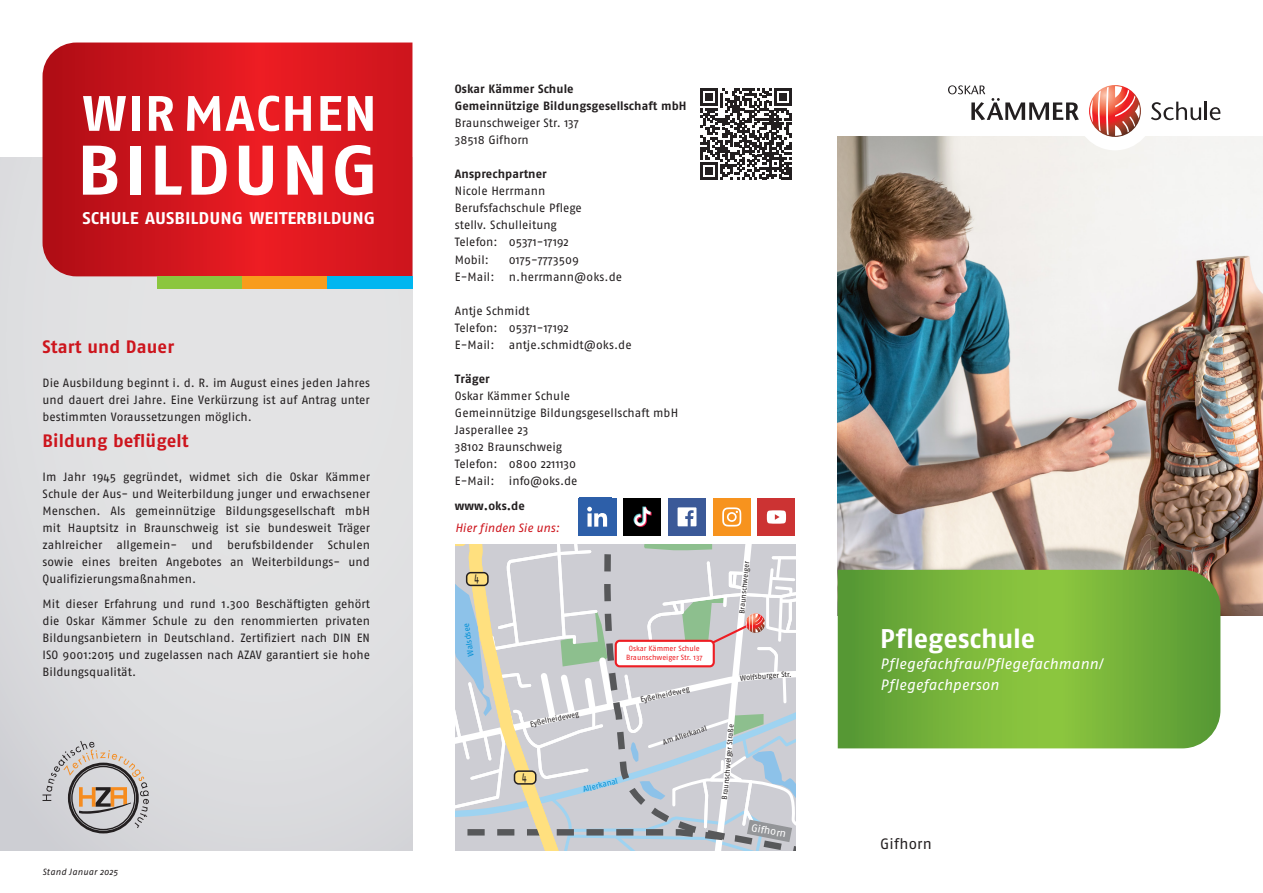
<style>
.page{position:relative;width:1263px;height:893px;background:#fff}
.page>*{position:absolute;margin:0;border:0;box-sizing:border-box;transform-origin:0 0}
.t1{font:700 70.05px "Fago No";letter-spacing:.04em;color:#fff;scale:1.07 1}
.t2{font:700 49.65px "Fago No";letter-spacing:.02em;color:#fff;scale:1.07 1}
.t3{font:700 27px "Fago No";color:#fff}
.t4{font:700 18px "Fago No";letter-spacing:.005em;color:#cd151d}
.t5{font:700 16.95px "Fago No";color:#fff;scale:1.07 1}
.t6{font:italic 15px/21.3px "Fago No";letter-spacing:.01em;color:#fff}
.t7{font:15px "Fago No";letter-spacing:.01em;color:#231f20}
.t8{font:13.5px "Fago No";color:#231f20;scale:.64 1}
.t9{font:12px/17px "Fago No";color:#231f20}
.t10{font:700 12px/17px "Fago No";letter-spacing:.005em;color:#231f20}
.t11{font:italic 12px "Fago No";color:#cd151d}
.t12{font:10.5px "Fago No";color:#fff}
.t13{font:italic 9px "Fago No";letter-spacing:.015em;color:#231f20}
.t14{font:8.25px "Fago No";color:#008fd5}
.t15{font:7.5px "Fago No";color:#231f20}
.t16{font:7.5px/9px "Fago No";letter-spacing:-.005em;color:#ee1d23;text-align:center}
</style>
<div class="page">
<img style="left:838px;top:136px;width:425px;height:480px">
<svg style="left:838px;top:570px;width:382px;height:178px;background:#74b03a"></svg>
<svg style="left:948px;top:85px;width:272px;height:65px"></svg>
<div style="left:0;top:157px;width:412px;height:693px;background:#e0e0e2"></div>
<svg style="left:43px;top:43px;width:369px;height:233px;background:#d3171f"></svg>
<svg style="left:43px;top:741px;width:106px;height:92px"></svg>
<div style="left:157px;top:276px;width:85px;height:13px;background:#8bc63e"></div>
<div style="left:242px;top:276px;width:85px;height:13px;background:#f89c1c"></div>
<div style="left:327px;top:276px;width:85px;height:13px;background:#00b6f0"></div>
<div style="left:757px;top:498px;width:38px;height:38px;background:#c33"></div>
<svg style="left:767px;top:510px;width:19px;height:14px"></svg>
<div style="left:668px;top:498px;width:38px;height:38px;background:#3b5998"></div>
<svg style="left:677px;top:507px;width:19px;height:19px"></svg>
<div style="left:623px;top:498px;width:38px;height:38px;background:#000"></div>
<img style="left:633px;top:506px;width:19px;height:21px">
<div style="left:713px;top:498px;width:38px;height:38px;background:#f7931e"></div>
<svg style="left:722px;top:507px;width:19px;height:19px"></svg>
<svg style="left:584px;top:505px;width:26px;height:25px"></svg>
<div style="left:610px;top:498px;width:7px;height:38px;background:#2d5fa9"></div>
<div style="left:579px;top:498px;width:5px;height:38px;background:#2d5fa9"></div>
<div style="left:580px;top:498px;width:32px;height:7px;background:#2d5fa9"></div>
<div style="left:580px;top:530px;width:32px;height:6px;background:#2d5fa9"></div>
<svg style="left:700px;top:88px;width:91px;height:91px"></svg>
<svg style="left:455px;top:544px;width:340px;height:306px;background:#cccecf"></svg>
<h2 class="t2" style="left:82px;top:84px;width:277px">WIR MACHEN</h2>
<h1 class="t1" style="left:77px;top:129px;width:283px">BILDUNG</h1>
<h3 class="t5" style="left:82px;top:208px;width:275px">SCHULE AUSBILDUNG WEITERBILDUNG</h3>
<h3 class="t4" style="left:43px;top:336px;width:133px">Start und Dauer</h3>
<p class="t9" style="left:43px;top:374px;width:329px;text-align:justify">Die Ausbildung beginnt i. d. R. im August eines jeden Jahres und dauert drei Jahre. Eine Verkürzung ist auf Antrag unter bestimmten Voraussetzungen möglich.</p>
<h3 class="t4" style="left:43px;top:430px;width:148px">Bildung beflügelt</h3>
<p class="t9" style="left:43px;top:468px;width:329px;text-align:justify">Im Jahr 1945 gegründet, widmet sich die Oskar Kämmer Schule der Aus- und Weiterbildung junger und erwachsener Menschen. Als gemeinnützige Bildungsgesellschaft mbH mit Hauptsitz in Braunschweig ist sie bundesweit Träger zahlreicher allgemein- und berufsbildender Schulen sowie eines breiten Angebotes an Weiterbildungs- und Qualifizierungsmaßnahmen.</p>
<p class="t9" style="left:43px;top:595px;width:329px;text-align:justify">Mit dieser Erfahrung und rund 1.300 Beschäftigten gehört die Oskar Kämmer Schule zu den renommierten privaten Bildungsanbietern in Deutschland. Zertifiziert nach DIN EN ISO 9001:2015 und zugelassen nach AZAV garantiert sie hohe Bildungsqualität.</p>
<p class="t13" style="left:43px;top:867px;width:77px">Stand Januar 2025</p>
<p class="t10" style="left:455px;top:81px;width:233px">Oskar Kämmer Schule<br>Gemeinnützige Bildungsgesellschaft mbH</p>
<p class="t9" style="left:455px;top:115px;width:125px">Braunschweiger Str. 137<br>38518 Gifhorn</p>
<p class="t10" style="left:455px;top:166px;width:93px">Ansprechpartner</p>
<p class="t9" style="left:455px;top:183px;width:129px">Nicole Herrmann<br>Berufsfachschule Pflege stellv. Schulleitung<br>Telefon: 05371-17192<br>Mobil:</p>
<p class="t9" style="left:455px;top:251px;width:169px;text-indent:54px">0175-7773509<br>E-Mail: n.herrmann@oks.de</p>
<p class="t9" style="left:455px;top:302px;width:178px">Antje Schmidt<br>Telefon: 05371-17192<br>E-Mail: antje.schmidt@oks.de</p>
<p class="t10" style="left:455px;top:370px;width:36px">Träger</p>
<p class="t9" style="left:455px;top:387px;width:225px">Oskar Kämmer Schule<br>Gemeinnützige Bildungsgesellschaft mbH<br>Jasperallee 23<br>38102 Braunschweig<br>Telefon: 0800 2211130<br>E-Mail: info@oks.de</p>
<p class="t10" style="left:455px;top:497px;width:72px">www.oks.de</p>
<p class="t11" style="left:455px;top:521px;width:106px">Hier finden Sie uns:</p>
<p class="t8" style="left:474px;top:570px;width:9px">4</p>
<p class="t14" style="left:466px;top:657px;width:35px;rotate:-99deg">Walsdsee</p>
<p class="t15" style="left:529px;top:720px;width:51px;rotate:-12deg">Eyßelheideweg</p>
<p class="t8" style="left:522px;top:768px;width:9px">4</p>
<p class="t14" style="left:582px;top:785px;width:35px;rotate:-15deg">Allerkana</p>
<p class="t16" style="left:626px;top:644px;width:78px">Oskar Kämmer Schule<br>Braunschweiger Str. 137</p>
<p class="t15" style="left:640px;top:695px;width:52px;rotate:-12deg">Eyßelheideweg</p>
<p class="t15" style="left:662px;top:738px;width:47px;rotate:-18deg">Am Allerkanal</p>
<p class="t15" style="left:737px;top:613px;width:54px;rotate:-84deg">Braunschweiger</p>
<p class="t15" style="left:722px;top:784px;width:62px;rotate:-85deg">nschweiger Straße</p>
<p class="t15" style="left:720px;top:799px;width:17px;rotate:-83deg">Brau</p>
<p class="t12" style="left:753px;top:821px;width:37px;rotate:11deg">Gifhorn</p>
<h3 class="t3" style="left:880px;top:622px;width:157px">Pflegeschule</h3>
<p class="t6" style="left:880px;top:653px;width:224px">Pflegefachfrau/Pflegefachmann/<br>Pflegefachperson</p>
<p class="t7" style="left:880px;top:836px;width:53px">Gifhorn</p>
</div>
